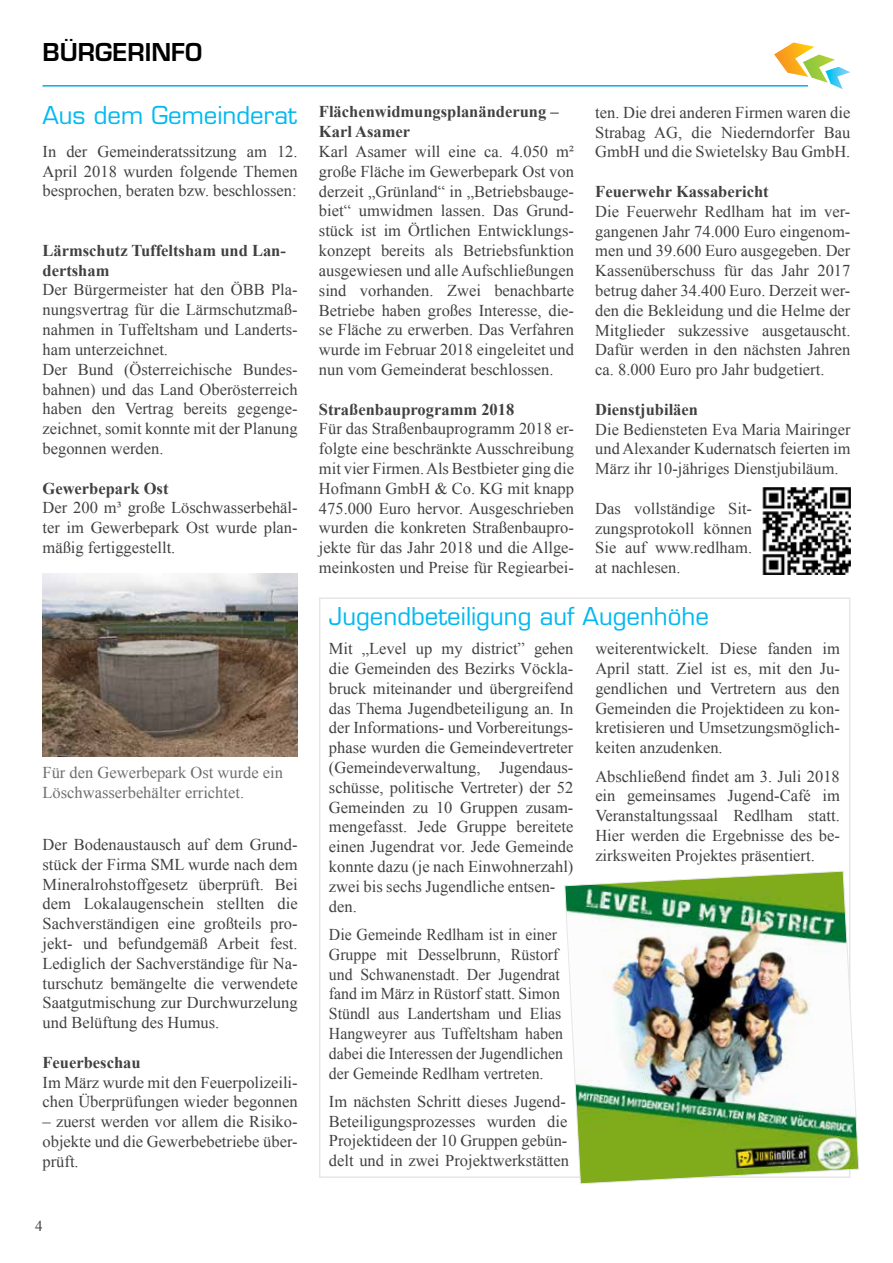
<style>
.page{position:relative;width:893px;height:1263px;background:#fff}
.page>*{position:absolute;margin:0;border:0;box-sizing:border-box;transform-origin:0 0}
.t1{font:24px "Eurostile LT Std";color:#00b9f1}
.t2{font:600 24px "Eurostile LT Std";color:#000}
.t3{font:16.5px/19.8px "Times New Roman";color:#414042;text-align:justify}
.t4{font:16.5px/19.8px "Times New Roman";color:#414042;scale:.96 1}
.t5{font:700 16.5px/19.8px "Times New Roman";color:#414042}
.t6{font:16.5px/19.8px "Times New Roman";color:#6d6e71}
.t7{font:15px "Times New Roman";color:#414042}
</style>
<div class="page">
<hr style="left:43px;top:85px;width:765px;height:2px;background:#00aeef">
<svg style="left:774px;top:43px;width:76px;height:46px"></svg>
<img style="left:43px;top:573px;width:255px;height:184px">
<img style="left:564px;top:870px;width:295px;height:314px">
<img style="left:762px;top:487px;width:88px;height:87px">
<h1 class="t2" style="left:43px;top:37px;width:161px">BÜRGERINFO</h1>
<h1 class="t1" style="left:43px;top:101px;width:256px">Aus dem Gemeinderat</h1>
<p class="t3" style="left:43px;top:141px;width:257px">In der Gemeinderatssitzung am 12.<br>April 2018 wurden folgende Themen besprochen, beraten bzw. beschlossen:</p>
<p class="t5" style="left:43px;top:240px;width:245px">Lärmschutz Tuffeltsham und Lan&shy;dertsham</p>
<p class="t3" style="left:43px;top:280px;width:257px;text-align:left">Der Bürgermeister hat den ÖBB Pla&shy;nungsvertrag für die Lärmschutzmaß&shy;nahmen in Tuffeltsham und Landerts&shy;ham unterzeichnet.<br>Der Bund (Österreichische Bundes&shy;bahnen) und das Land Oberösterreich haben den Vertrag bereits gegenge&shy;zeichnet, somit konnte mit der Planung begonnen werden.</p>
<p class="t5" style="left:43px;top:478px;width:128px">Gewerbepark Ost</p>
<p class="t3" style="left:43px;top:498px;width:257px">Der 200 m³ große Löschwasserbehäl&shy;ter im Gewerbepark Ost wurde plan&shy;mäßig fertiggestellt.</p>
<p class="t6" style="left:43px;top:762px;width:242px">Für den Gewerbepark Ost wurde ein<br>Löschwasserbehälter errichtet.</p>
<p class="t3" style="left:43px;top:834px;width:257px">Der Bodenaustausch auf dem Grund&shy;stück der Firma SML wurde nach dem Mineralrohstoffgesetz überprüft. Bei dem Lokalaugenschein stellten die Sachverständigen eine großteils pro&shy;jekt- und befundgemäß Arbeit fest.<br>Lediglich der Sachverständige für Na&shy;turschutz bemängelte die verwendete Saatgutmischung zur Durchwurzelung und Belüftung des Humus.</p>
<p class="t5" style="left:43px;top:1052px;width:100px">Feuerbeschau</p>
<p class="t3" style="left:43px;top:1072px;width:257px">Im März wurde mit den Feuerpolizeili&shy;chen Überprüfungen wieder begonnen</p>
<p class="t3" style="left:43px;top:1111px;width:257px">– zuerst werden vor allem die Risiko&shy;objekte und die Gewerbebetriebe über&shy;prüft.</p>
<p class="t5" style="left:319px;top:102px;width:241px">Flächenwidmungsplanänderung –<br>Karl Asamer</p>
<p class="t3" style="left:319px;top:141px;width:257px">Karl Asamer will eine ca. 4.050 m² große Fläche im Gewerbepark Ost von derzeit „Grünland“ in „Betriebsbauge&shy;biet“ umwidmen lassen. Das Grund&shy;stück ist im Örtlichen Entwicklungs&shy;konzept bereits als Betriebsfunktion ausgewiesen und alle Aufschließungen sind vorhanden. Zwei benachbarte Betriebe haben großes Interesse, die&shy;se Fläche zu erwerben. Das Verfahren wurde im Februar 2018 eingeleitet und nun vom Gemeinderat beschlossen.</p>
<p class="t5" style="left:319px;top:399px;width:197px">Straßenbauprogramm 2018</p>
<p class="t3" style="left:319px;top:419px;width:257px">Für das Straßenbauprogramm 2018 er&shy;folgte eine beschränkte Ausschreibung mit vier Firmen. Als Bestbieter ging die Hofmann GmbH &amp; Co. KG mit knapp 475.000 Euro hervor. Ausgeschrieben wurden die konkreten Straßenbaupro&shy;jekte für das Jahr 2018 und die Allge&shy;meinkosten und Preise für Regiearbei-</p>
<p class="t3" style="left:595px;top:102px;width:257px">ten. Die drei anderen Firmen waren die Strabag AG, die Niederndorfer Bau GmbH und die Swietelsky Bau GmbH.</p>
<p class="t5" style="left:595px;top:181px;width:175px">Feuerwehr Kassabericht</p>
<p class="t3" style="left:595px;top:201px;width:257px">Die Feuerwehr Redlham hat im ver&shy;gangenen Jahr 74.000 Euro eingenom&shy;men und 39.600 Euro ausgegeben. Der Kassenüberschuss für das Jahr 2017 betrug daher 34.400 Euro. Derzeit wer&shy;den die Bekleidung und die Helme der Mitglieder sukzessive ausgetauscht.<br>Dafür werden in den nächsten Jahren ca. 8.000 Euro pro Jahr budgetiert.</p>
<p class="t5" style="left:595px;top:399px;width:104px">Dienstjubiläen</p>
<p class="t3" style="left:595px;top:419px;width:257px">Die Bediensteten Eva Maria Mairinger und Alexander Kudernatsch feierten im März ihr 10-jähriges Dienstjubiläum.</p>
<p class="t3" style="left:595px;top:498px;width:158px">Das vollständige Sit&shy;zungsprotokoll können Sie auf www.redlham. at nachlesen.</p>
<h1 class="t1" style="left:329px;top:602px;width:382px">Jugendbeteiligung auf Augenhöhe</h1>
<p class="t3" style="left:329px;top:638px;width:246px;text-align:left">Mit „Level up my district” gehen die Gemeinden des Bezirks Vöckla&shy;bruck miteinander und übergreifend das Thema Jugendbeteiligung an. In der Informations- und Vorbereitungs&shy;phase wurden die Gemeindevertreter (Gemeindeverwaltung, Jugendaus&shy;schüsse, politische Vertreter) der 52<br>Gemeinden zu 10 Gruppen zusam&shy;mengefasst. Jede Gruppe bereitete einen Jugendrat vor. Jede Gemeinde konnte dazu (je nach Einwohnerzahl) zwei bis sechs Jugendliche entsen&shy;den.</p>
<p class="t4" style="left:329px;top:924px;width:245px">Die Gemeinde Redlham ist in einer Gruppe mit Desselbrunn, Rüstorf und Schwanenstadt. Der Jugendrat fand im März in Rüstorf statt. Simon Stündl aus Landertsham und Elias Hangweyrer aus Tuffeltsham haben dabei die Interessen der Jugendlichen der Gemeinde Redlham vertreten.</p>
<p class="t3" style="left:329px;top:1091px;width:242px;text-align:left">Im nächsten Schritt dieses Jugend-Beteiligungsprozesses wurden die Projektideen der 10 Gruppen gebün&shy;delt und in zwei Projektwerkstätten</p>
<p class="t3" style="left:595px;top:638px;width:246px">weiterentwickelt. Diese fanden im April statt. Ziel ist es, mit den Ju&shy;gendlichen und Vertretern aus den Gemeinden die Projektideen zu kon&shy;kretisieren und Umsetzungsmöglich&shy;keiten anzudenken.</p>
<p class="t3" style="left:595px;top:766px;width:246px">Abschließend findet am 3. Juli 2018 ein gemeinsames Jugend-Café im Veranstaltungssaal Redlham statt.<br>Hier werden die Ergebnisse des be&shy;zirksweiten Projektes präsentiert.</p>
<p class="t7" style="left:35px;top:1216px;width:9px">4</p>
</div>
